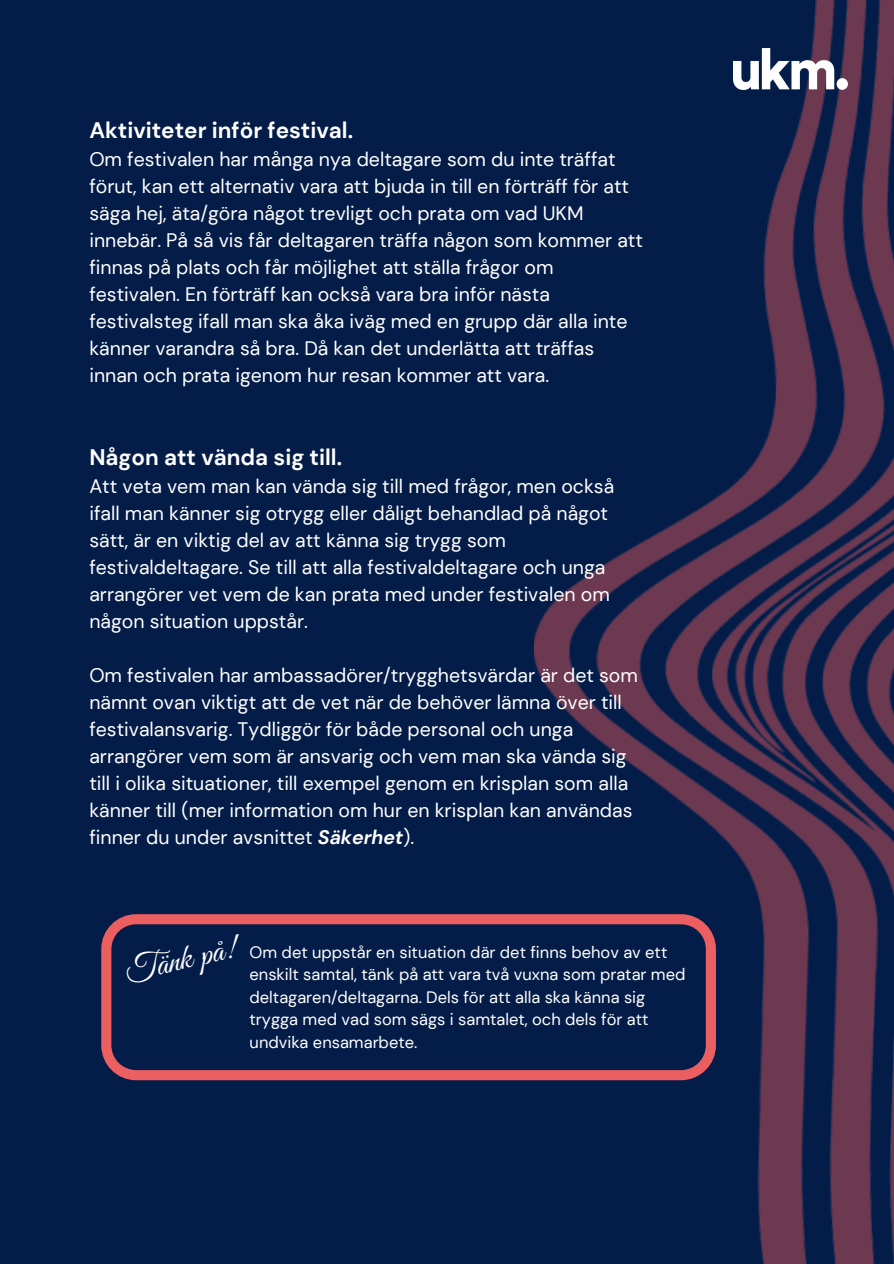
<style>
.page{position:relative;width:894px;height:1264px;background:#fff}
.page>*{position:absolute;margin:0;border:0;box-sizing:border-box;transform-origin:0 0}
.t1{font:34.5px "Great Vibes";color:#fff}
.t2{font:700 22.5px "DM Sans";color:#fff}
.t3{font:19.5px/27px "DM Sans";color:#fff}
.t4{font:16.5px/22.5px "DM Sans";color:#fff}
.s1{font-weight:700;font-style:italic}
</style>
<div class="page">
<div style="left:0;top:0;width:893px;height:1263px;background:#041c48"></div>
<img style="left:510px;top:0;width:383px;height:1263px">
<img style="left:732px;top:49px;width:115px;height:40px">
<svg style="left:101px;top:914px;width:614px;height:166px"></svg>
<h2 class="t2" style="left:89px;top:115px;width:265px">Aktiviteter inför festival.</h2>
<h2 class="t3" style="left:89px;top:146px;width:555px">Om festivalen har många nya deltagare som du inte träffat förut, kan ett alternativ vara att bjuda in till en förträff för att säga hej, äta/göra något trevligt och prata om vad UKM innebär. På så vis får deltagaren träffa någon som kommer att finnas på plats och får möjlighet att ställa frågor om festivalen. En förträff kan också vara bra inför nästa festivalsteg ifall man ska åka iväg med en grupp där alla inte känner varandra så bra. Då kan det underlätta att träffas innan och prata igenom hur resan kommer att vara.</h2>
<h2 class="t2" style="left:89px;top:443px;width:254px">Någon att vända sig till.</h2>
<h2 class="t3" style="left:89px;top:473px;width:526px">Att veta vem man kan vända sig till med frågor, men också ifall man känner sig otrygg eller dåligt behandlad på något sätt, är en viktig del av att känna sig trygg som festivaldeltagare. Se till att alla festivaldeltagare och unga arrangörer vet vem de kan prata med under festivalen om någon situation uppstår.</h2>
<h2 class="t3" style="left:89px;top:662px;width:550px">Om festivalen har ambassadörer/trygghetsvärdar är det som nämnt ovan viktigt att de vet när de behöver lämna över till festivalansvarig. Tydliggör för både personal och unga arrangörer vem som är ansvarig och vem man ska vända sig till i olika situationer, till exempel genom en krisplan som alla känner till (mer information om hur en krisplan kan användas finner du under avsnittet <span class="s1">Säkerhet</span>).</h2>
<p class="t1" style="left:121px;top:953px;width:114px;rotate:-13deg">Tänk på!</p>
<p class="t4" style="left:249px;top:940px;width:437px">Om det uppstår en situation där det finns behov av ett enskilt samtal, tänk på att vara två vuxna som pratar med deltagaren/deltagarna. Dels för att alla ska känna sig trygga med vad som sägs i samtalet, och dels för att undvika ensamarbete.</p>
</div>
